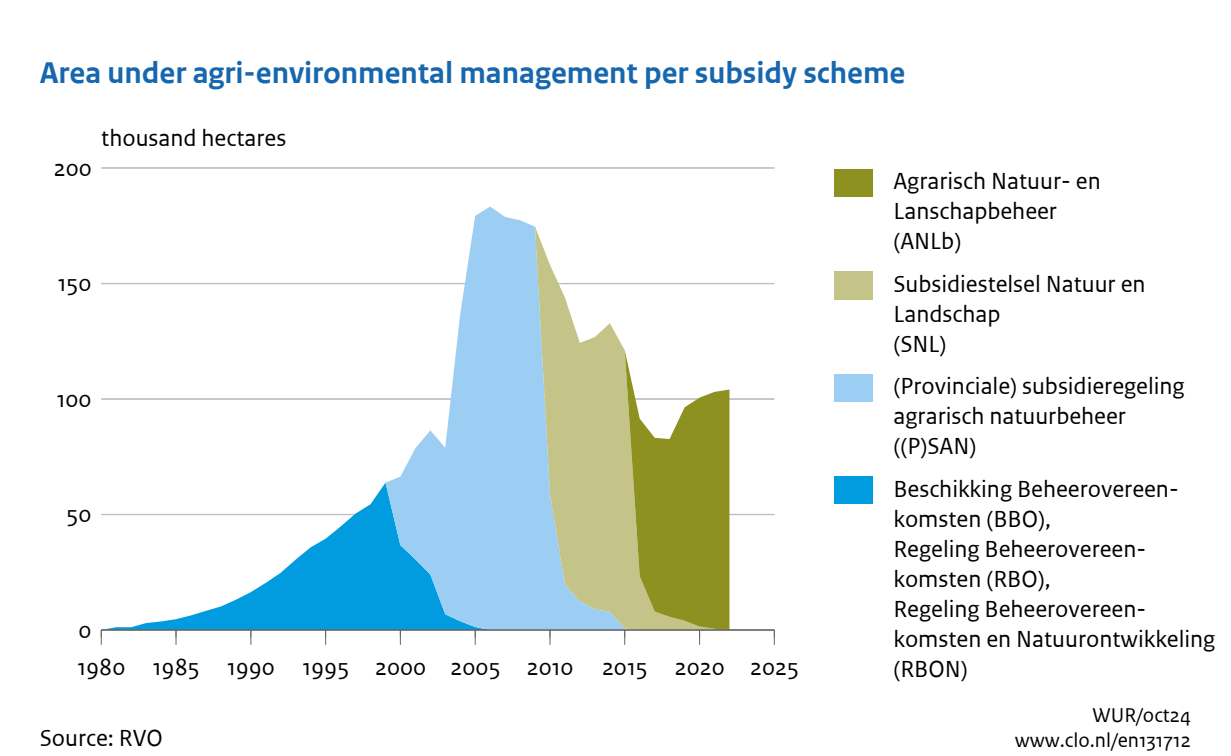
<style>
.page{position:relative;width:1231px;height:756px;background:#fff}
.page>*{position:absolute;margin:0;border:0;box-sizing:border-box;transform-origin:0 0}
.t1{font:700 31.5px "Rijksoverheid Sans Text TT";color:#1767af}
.t2{font:24.5px/30.1px "Rijksoverheid Sans Text TT";color:#000}
.t3{font:21px "Rijksoverheid Sans Text TT";color:#000}
</style>
<div class="page">
<hr style="left:101px;top:514px;width:673px;height:1px;background:#bfbfbf">
<hr style="left:101px;top:398px;width:673px;height:2px;background:#bfbfbf">
<hr style="left:101px;top:283px;width:673px;height:1px;background:#bfbfbf">
<hr style="left:101px;top:167px;width:673px;height:2px;background:#bfbfbf">
<svg style="left:101px;top:483px;width:284px;height:146px"></svg>
<svg style="left:385px;top:207px;width:150px;height:422px;fill:#9ccef3"></svg>
<svg style="left:535px;top:227px;width:194px;height:402px"></svg>
<hr style="left:101px;top:629px;width:673px;height:2px;background:#666">
<svg style="left:101px;top:631px;width:1px;height:14px"></svg>
<svg style="left:175px;top:631px;width:1px;height:14px"></svg>
<svg style="left:250px;top:631px;width:1px;height:14px"></svg>
<svg style="left:325px;top:631px;width:1px;height:14px"></svg>
<svg style="left:400px;top:631px;width:1px;height:14px"></svg>
<svg style="left:474px;top:630px;width:2px;height:15px"></svg>
<svg style="left:549px;top:631px;width:1px;height:14px"></svg>
<svg style="left:624px;top:350px;width:105px;height:295px"></svg>
<svg style="left:773px;top:630px;width:1px;height:15px"></svg>
<div style="left:833px;top:169px;width:39px;height:28px;background:#8d911f"></div>
<div style="left:833px;top:271px;width:39px;height:28px;background:#c4c488"></div>
<div style="left:833px;top:374px;width:39px;height:28px;background:#9ccef3"></div>
<div style="left:833px;top:476px;width:39px;height:28px;background:#009cdf"></div>
<p class="t1" style="left:40px;top:55px;width:867px">Area under agri-environmental management per subsidy scheme</p>
<p class="t2" style="left:54px;top:153px;width:39px">200</p>
<p class="t2" style="left:101px;top:123px;width:186px">thousand hectares</p>
<p class="t2" style="left:58px;top:269px;width:35px">150</p>
<p class="t2" style="left:57px;top:384px;width:36px">100</p>
<p class="t2" style="left:67px;top:500px;width:26px">50</p>
<p class="t2" style="left:78px;top:615px;width:15px">0</p>
<p class="t2" style="left:77px;top:652px;width:723px">1980 1985 1990 1995 2000 2005 2010 2015 2020 2025</p>
<p class="t2" style="left:893px;top:167px;width:209px">Agrarisch Natuur- en<br>Lanschapbeheer (ANLb)</p>
<p class="t2" style="left:893px;top:269px;width:253px">Subsidiestelsel Natuur en<br>Landschap<br>(SNL)</p>
<p class="t2" style="left:893px;top:372px;width:293px">(Provinciale) subsidieregeling agrarisch natuurbeheer ((P)SAN)</p>
<p class="t2" style="left:893px;top:474px;width:323px">Beschikking Beheerovereen&shy;komsten (BBO),<br>Regeling Beheerovereen&shy;komsten (RBO),<br>Regeling Beheerovereen&shy;komsten en Natuurontwikkeling (RBON)</p>
<p class="t3" style="left:1092px;top:703px;width:100px">WUR/oct24</p>
<p class="t2" style="left:40px;top:723px;width:125px">Source: RVO</p>
<p class="t3" style="left:1014px;top:728px;width:178px">www.clo.nl/en131712</p>
</div>
